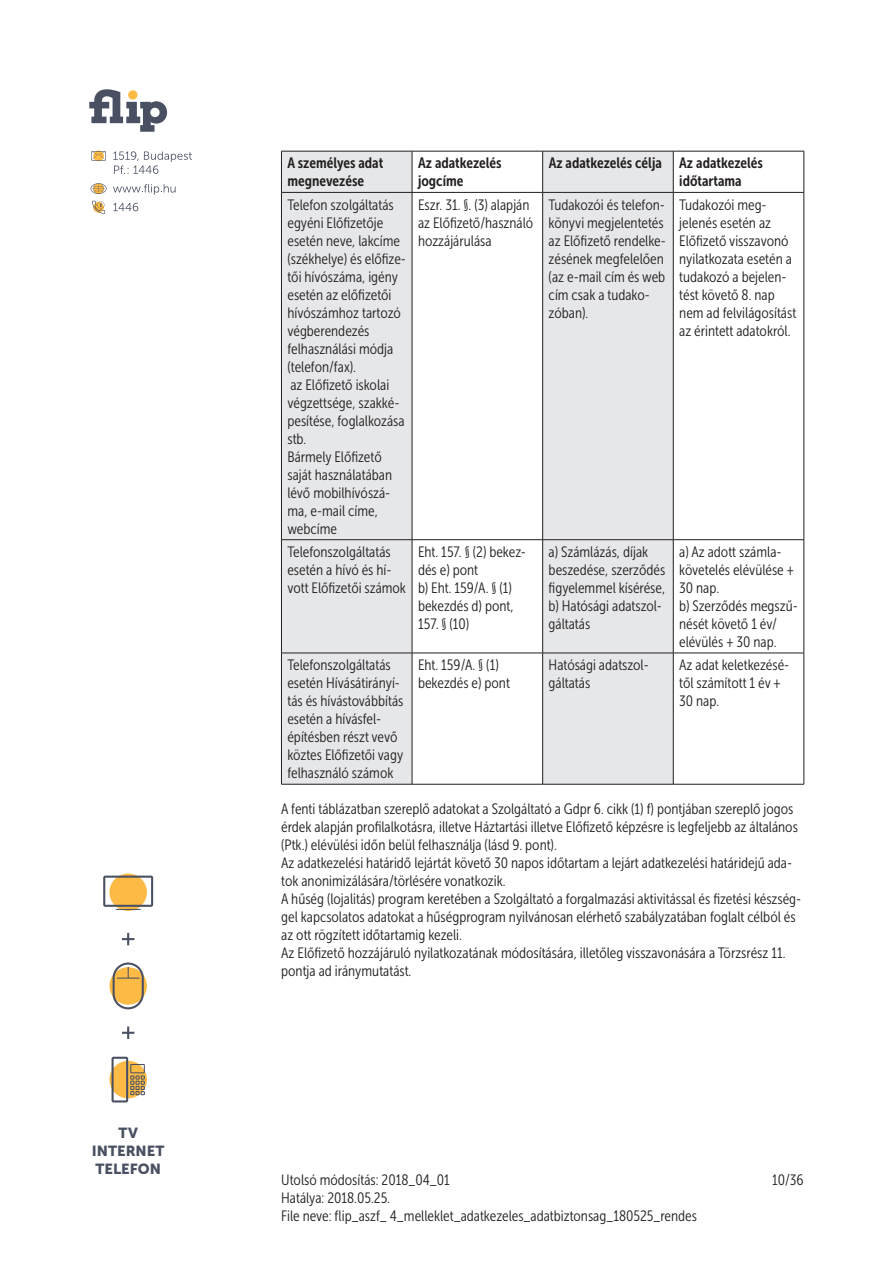
<style>
.page{position:relative;width:893px;height:1263px;background:#fff}
.page>*{position:absolute;margin:0;border:0;box-sizing:border-box;transform-origin:0 0}
.t1{font:15px/18px "Museo Sans Cond 300";color:#231f20}
.t2{font:15px/18px "Museo Sans Cond 700";color:#231f20}
.t3{font:14.55px/18.1px "Museo Sans 900";color:#495062;text-align:center}
</style>
<div class="page">
<svg style="left:89px;top:89px;width:78px;height:43px"></svg>
<div style="left:128px;top:90px;width:10px;height:10px;background:#fdbb45;border-radius:50%"></div>
<svg style="left:113px;top:151px;width:79px;height:23px"></svg>
<svg style="left:113px;top:184px;width:63px;height:11px"></svg>
<svg style="left:113px;top:203px;width:25px;height:8px"></svg>
<svg style="left:91px;top:151px;width:15px;height:10px"></svg>
<svg style="left:91px;top:183px;width:16px;height:11px"></svg>
<svg style="left:92px;top:201px;width:13px;height:13px"></svg>
<svg style="left:109px;top:1061px;width:38px;height:37px"></svg>
<svg style="left:112px;top:1057px;width:33px;height:45px"></svg>
<svg style="left:109px;top:967px;width:38px;height:38px"></svg>
<svg style="left:113px;top:962px;width:31px;height:47px"></svg>
<svg style="left:109px;top:873px;width:38px;height:38px"></svg>
<svg style="left:103px;top:876px;width:50px;height:34px"></svg>
<svg style="left:122px;top:933px;width:12px;height:12px"></svg>
<svg style="left:122px;top:1026px;width:12px;height:13px"></svg>
<svg style="left:282px;top:152px;width:391px;height:632px;fill:#e6e7e9"></svg>
<hr style="left:281px;top:151px;width:131px;height:1px;background:#231f20">
<hr style="left:281px;top:151px;width:1px;height:41px;background:#231f20">
<hr style="left:412px;top:151px;width:131px;height:1px;background:#231f20">
<hr style="left:412px;top:151px;width:1px;height:41px;background:#231f20">
<hr style="left:543px;top:151px;width:130px;height:1px;background:#231f20">
<hr style="left:542px;top:151px;width:1px;height:41px;background:#231f20">
<hr style="left:673px;top:151px;width:131px;height:1px;background:#231f20">
<hr style="left:673px;top:151px;width:1px;height:41px;background:#231f20">
<hr style="left:804px;top:151px;width:1px;height:41px;background:#231f20">
<hr style="left:281px;top:192px;width:131px;height:1px;background:#231f20">
<hr style="left:281px;top:193px;width:1px;height:346px;background:#231f20">
<hr style="left:412px;top:192px;width:131px;height:1px;background:#231f20">
<hr style="left:412px;top:193px;width:1px;height:346px;background:#231f20">
<hr style="left:543px;top:192px;width:130px;height:1px;background:#231f20">
<hr style="left:542px;top:193px;width:1px;height:346px;background:#231f20">
<hr style="left:673px;top:192px;width:131px;height:1px;background:#231f20">
<hr style="left:673px;top:193px;width:1px;height:346px;background:#231f20">
<hr style="left:804px;top:193px;width:1px;height:346px;background:#231f20">
<hr style="left:281px;top:539px;width:131px;height:1px;background:#231f20">
<hr style="left:281px;top:540px;width:1px;height:113px;background:#231f20">
<hr style="left:412px;top:539px;width:131px;height:1px;background:#231f20">
<hr style="left:412px;top:540px;width:1px;height:113px;background:#231f20">
<hr style="left:543px;top:539px;width:130px;height:1px;background:#231f20">
<hr style="left:542px;top:540px;width:1px;height:113px;background:#231f20">
<hr style="left:673px;top:539px;width:131px;height:1px;background:#231f20">
<hr style="left:673px;top:540px;width:1px;height:113px;background:#231f20">
<hr style="left:804px;top:540px;width:1px;height:113px;background:#231f20">
<hr style="left:281px;top:653px;width:131px;height:1px;background:#231f20">
<hr style="left:281px;top:653px;width:1px;height:131px;background:#231f20">
<hr style="left:412px;top:653px;width:131px;height:1px;background:#231f20">
<hr style="left:412px;top:653px;width:1px;height:131px;background:#231f20">
<hr style="left:543px;top:653px;width:130px;height:1px;background:#231f20">
<hr style="left:542px;top:653px;width:1px;height:131px;background:#231f20">
<hr style="left:673px;top:653px;width:131px;height:1px;background:#231f20">
<hr style="left:673px;top:653px;width:1px;height:131px;background:#231f20">
<hr style="left:804px;top:653px;width:1px;height:131px;background:#231f20">
<hr style="left:281px;top:784px;width:131px;height:1px;background:#231f20">
<hr style="left:412px;top:784px;width:131px;height:1px;background:#231f20">
<hr style="left:543px;top:784px;width:130px;height:1px;background:#231f20">
<hr style="left:673px;top:784px;width:131px;height:1px;background:#231f20">
<p class="t3" style="left:92px;top:1124px;width:74px">TV<br>INTERNET<br>TELEFON</p>
<p class="t2" style="left:287px;top:154px;width:97px">A személyes adat megnevezése</p>
<p class="t2" style="left:418px;top:154px;width:85px">Az adatkezelés jogcíme</p>
<p class="t2" style="left:679px;top:154px;width:85px;text-indent:-131px">Az adatkezelés célja Az adatkezelés időtartama</p>
<p class="t1" style="left:287px;top:196px;width:120px">Telefon szolgáltatás egyéni Előfizetője esetén neve, lakcíme (székhelye) és előfize&shy;tői hívószáma, igény esetén az előfizetői hívószámhoz tartozó végberendezés felhasználási módja (telefon/fax).<br>az Előfizető iskolai végzettsége, szakké&shy;pesítése, foglalkozása stb.<br>Bármely Előfizető saját használatában lévő mobilhívószá&shy;ma, e-mail címe, webcíme</p>
<p class="t1" style="left:418px;top:196px;width:117px">Eszr. 31. §. (3) alapján az Előfizető/használó hozzájárulása</p>
<p class="t1" style="left:549px;top:196px;width:119px">Tudakozói és telefon&shy;könyvi megjelentetés az Előfizető rendelke&shy;zésének megfelelően (az e-mail cím és web cím csak a tudako&shy;zóban).</p>
<p class="t1" style="left:679px;top:196px;width:118px">Tudakozói meg&shy;jelenés esetén az<br>Előfizető visszavonó nyilatkozata esetén a tudakozó a bejelen&shy;tést követő 8. nap nem ad felvilágosítást az érintett adatokról.</p>
<p class="t1" style="left:287px;top:543px;width:120px">Telefonszolgáltatás esetén a hívó és hí&shy;vott Előfizetői számok</p>
<p class="t1" style="left:418px;top:543px;width:109px">Eht. 157. § (2) bekez&shy;dés e) pont<br>b) Eht. 159/A. § (1) bekezdés d) pont,<br>157. § (10)</p>
<p class="t1" style="left:549px;top:543px;width:118px">a) Számlázás, díjak beszedése, szerződés figyelemmel kísérése, b) Hatósági adatszol&shy;gáltatás</p>
<p class="t1" style="left:679px;top:543px;width:120px">a) Az adott számla&shy;követelés elévülése +<br>30 nap.<br>b) Szerződés megszű&shy;nését követő 1 év/ elévülés + 30 nap.</p>
<p class="t1" style="left:287px;top:656px;width:118px">Telefonszolgáltatás esetén Hívásátirányí&shy;tás és hívástovábbítás esetén a hívásfel&shy;építésben részt vevő köztes Előfizetői vagy felhasználó számok</p>
<p class="t1" style="left:418px;top:656px;width:93px">Eht. 159/A. § (1) bekezdés e) pont</p>
<p class="t1" style="left:549px;top:656px;width:102px">Hatósági adatszol&shy;gáltatás</p>
<p class="t1" style="left:679px;top:656px;width:112px">Az adat keletkezésé&shy;től számított 1 év +<br>30 nap.</p>
<p class="t1" style="left:281px;top:800px;width:522px">A fenti táblázatban szereplő adatokat a Szolgáltató a Gdpr 6. cikk (1) f) pontjában szereplő jogos érdek alapján profilalkotásra, illetve Háztartási illetve Előfizető képzésre is legfeljebb az általános (Ptk.) elévülési időn belül felhasználja (lásd 9. pont).<br>Az adatkezelési határidő lejártát követő 30 napos időtartam a lejárt adatkezelési határidejű ada&shy;tok anonimizálására/törlésére vonatkozik.<br>A hűség (lojalitás) program keretében a Szolgáltató a forgalmazási aktivitással és fizetési készség&shy;gel kapcsolatos adatokat a hűségprogram nyilvánosan elérhető szabályzatában foglalt célból és az ott rögzített időtartamig kezeli.<br>Az Előfizető hozzájáruló nyilatkozatának módosítására, illetőleg visszavonására a Törzsrész 11. pontja ad iránymutatást.</p>
<p class="t1" style="left:281px;top:1171px;width:417px">Utolsó módosítás: 2018_04_01<br>Hatálya: 2018.05.25.<br>File neve: flip_aszf_ 4_melleklet_adatkezeles_adatbiztonsag_180525_rendes</p>
<p class="t1" style="left:772px;top:1171px;width:33px">10/36</p>
</div>
